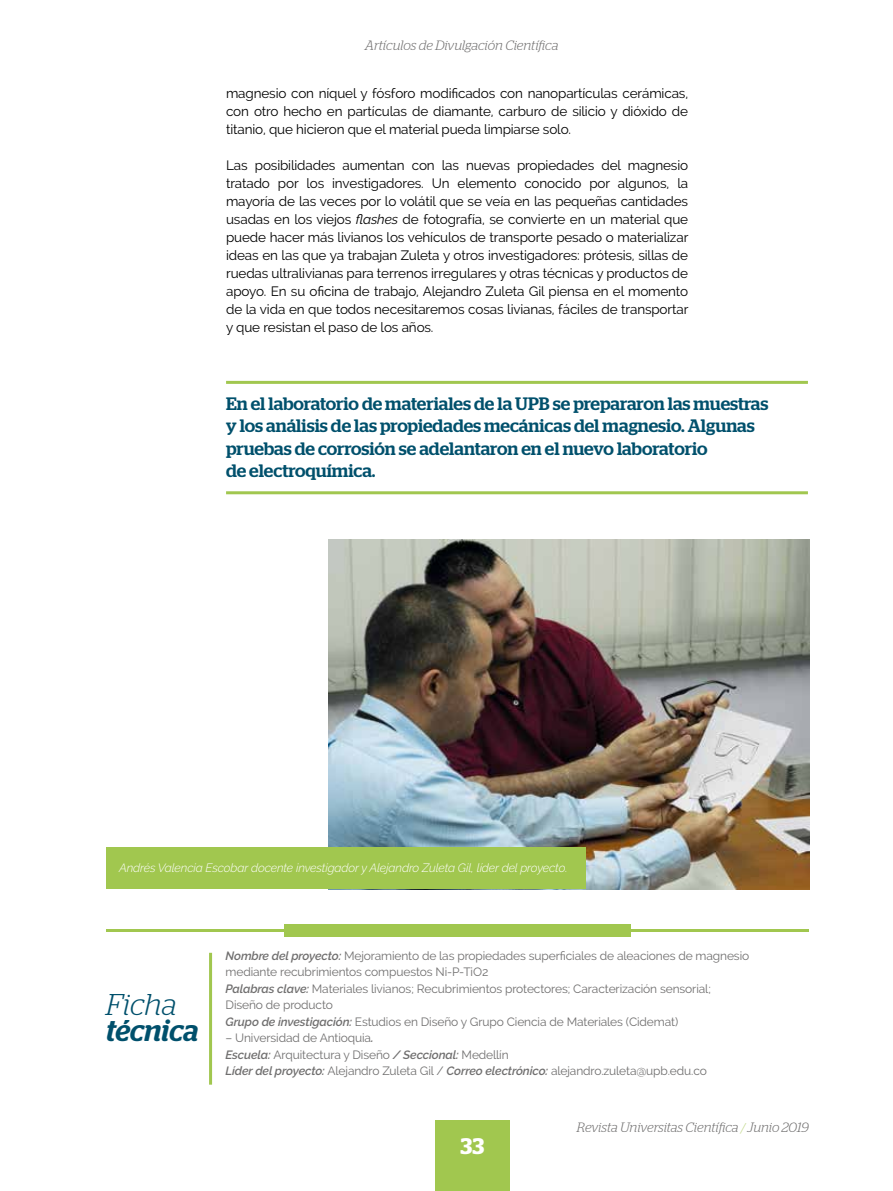
<style>
.page{position:relative;width:893px;height:1191px;background:#fff}
.page>*{position:absolute;margin:0;border:0;box-sizing:border-box;transform-origin:0 0}
.t1{font:italic 500 30px "Stag";color:#00506c}
.t2{font:italic 300 30px "Stag";color:#00506c}
.t3{font:600 22.5px "Stag";color:#fff}
.t4{font:500 18px/22.5px "Stag";color:#00506c}
.t5{font:13.5px/18px "Raleway";letter-spacing:-.01em;color:#000;text-align:justify}
.t6{font:italic 300 13.5px "Stag";letter-spacing:-.005em;color:#706f6f}
.t7{font:12px/16.5px "Raleway";letter-spacing:-.01em;color:#706f6f}
.t8{font:italic 300 12px "Raleway";letter-spacing:-.01em;color:#fff}
.s1{font-style:italic}
.s2{font-weight:600;font-style:italic}
.s3{color:#c1d88a}
</style>
<div class="page">
<div style="left:435px;top:1120px;width:75px;height:71px;background:#a1c74f"></div>
<hr style="left:106px;top:930px;width:703px;height:2px;background:#a1c74f">
<div style="left:284px;top:924px;width:347px;height:13px;background:#a1c74f"></div>
<hr style="left:209px;top:952px;width:3px;height:132px;background:#a1c74f">
<hr style="left:226px;top:381px;width:582px;height:3px;background:#a1c74f">
<hr style="left:226px;top:491px;width:582px;height:3px;background:#a1c74f">
<img style="left:329px;top:539px;width:480px;height:350px">
<div style="left:106px;top:847px;width:479px;height:42px;background:#a1c74f"></div>
<p class="t6" style="left:365px;top:37px;width:195px">Artículos de Divulgación Científica</p>
<p class="t5" style="left:226px;top:84px;width:464px">magnesio con níquel y fósforo modificados con nanopartículas cerámicas, con otro hecho en partículas de diamante, carburo de silicio y dióxido de titanio, que hicieron que el material pueda limpiarse solo.</p>
<p class="t5" style="left:226px;top:156px;width:464px">Las posibilidades aumentan con las nuevas propiedades del magnesio tratado por los investigadores. Un elemento conocido por algunos, la mayoría de las veces por lo volátil que se veía en las pequeñas cantidades usadas en los viejos <span class="s1">flashes</span> de fotografía, se convierte en un material que puede hacer más livianos los vehículos de transporte pesado o materializar ideas en las que ya trabajan Zuleta y otros investigadores: prótesis, sillas de ruedas ultralivianas para terrenos irregulares y otras técnicas y productos de apoyo. En su oficina de trabajo, Alejandro Zuleta Gil piensa en el momento de la vida en que todos necesitaremos cosas livianas, fáciles de transportar y que resistan el paso de los años.</p>
<h3 class="t4" style="left:226px;top:392px;width:544px">En el laboratorio de materiales de la UPB se prepararon las muestras y los análisis de las propiedades mecánicas del magnesio. Algunas pruebas de corrosión se adelantaron en el nuevo laboratorio<br>de electroquímica.</h3>
<p class="t8" style="left:119px;top:861px;width:450px">Andrés Valencia Escobar docente investigador y Alejandro Zuleta Gil, líder del proyecto.</p>
<h1 class="t2" style="left:106px;top:987px;width:72px">Ficha</h1>
<h1 class="t1" style="left:106px;top:1012px;width:94px">técnica</h1>
<p class="t7" style="left:226px;top:947px;width:525px"><span class="s2">Nombre del proyecto:</span> Mejoramiento de las propiedades superficiales de aleaciones de magnesio mediante recubrimientos compuestos Ni-P-TiO2<br><span class="s2">Palabras clave:</span> Materiales livianos; Recubrimientos protectores; Caracterización sensorial; Diseño de producto<br><span class="s2">Grupo de investigación:</span> Estudios en Diseño y Grupo Ciencia de Materiales (Cidemat)</p>
<p class="t7" style="left:226px;top:1029px;width:483px">– Universidad de Antioquia<span class="s2">.<br>Escuela:</span> Arquitectura y Diseño <span class="s2">/ Seccional:</span> Medellín<br><span class="s2">Líder del proyecto:</span> Alejandro Zuleta Gil / <span class="s2">Correo electrónico:</span> alejandro.zuleta@upb.edu.co</p>
<h2 class="t3" style="left:460px;top:1132px;width:25px">33</h2>
<p class="t6" style="left:577px;top:1119px;width:234px">Revista Universitas Científica <span class="s3">/</span> Junio 2019</p>
</div>
